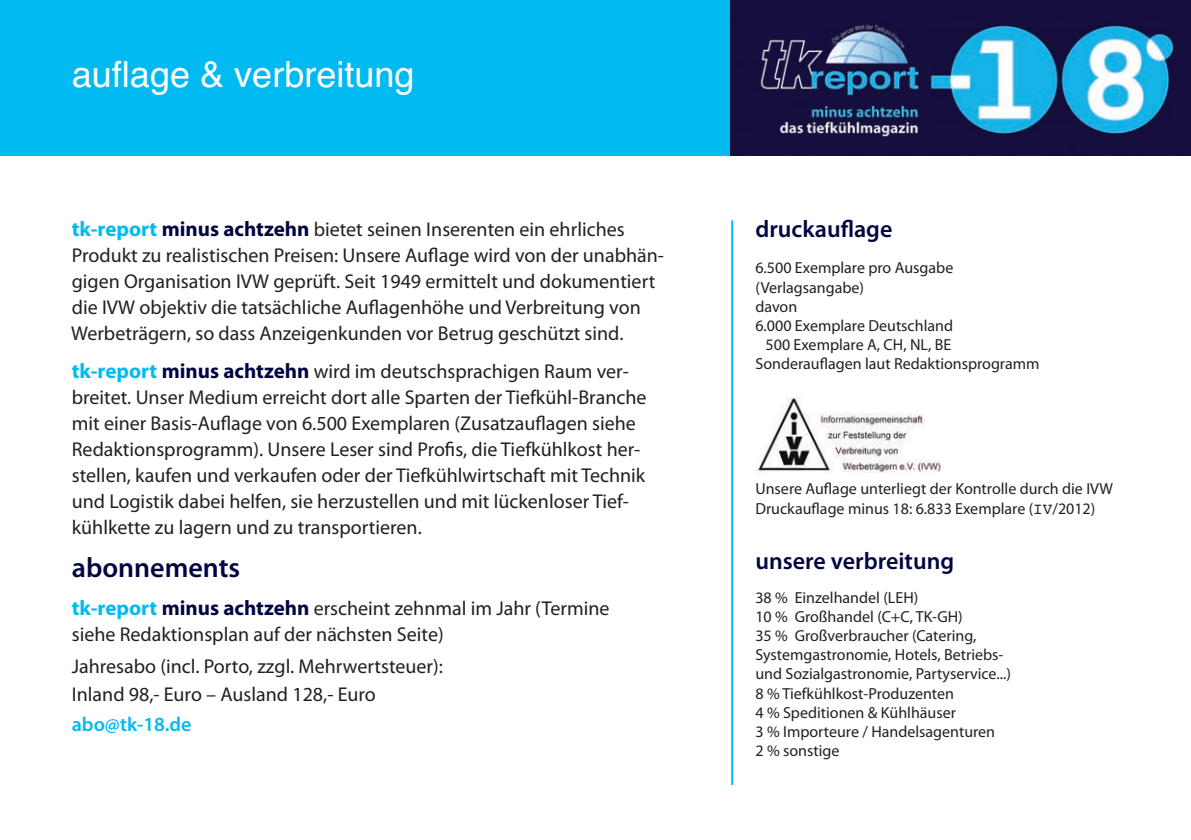
<style>
.page{position:relative;width:1191px;height:840px;background:#fff}
.page>*{position:absolute;margin:0;border:0;box-sizing:border-box;transform-origin:0 0}
.t1{font:36px "Helvetica";color:#fff}
.t2{font:600 28px "Myriad Pro";color:#000541}
.t3{font:600 24px "Myriad Pro";color:#000541}
.t4{font:20px/26px "Myriad Pro";color:#231f20}
.t5{font:600 20px "Myriad Pro";color:#00baf1}
.t6{font:16px/19.2px "Myriad Pro";color:#231f20}
.s1{font-weight:700;font-size:21px;color:#00baf1}
.s2{font-weight:700;font-size:21px;color:#000541}
.s3{font-family:"Courier"}
</style>
<div class="page">
<hr style="left:731px;top:220px;width:2px;height:564px;background:#00baf1">
<img style="left:757px;top:397px;width:184px;height:75px">
<div style="left:0;top:0;width:758px;height:156px;background:#00baf1"></div>
<img style="left:730px;top:0;width:461px;height:156px">
<h1 class="t1" style="left:72px;top:53px;width:344px">auflage &amp; verbreitung</h1>
<p class="t4" style="left:71px;top:218px;width:594px"><span class="s1">tk-report</span> <span class="s2">minus achtzehn</span> bietet seinen Inserenten ein ehrliches Produkt zu realistischen Preisen: Unsere Auflage wird von der unabhän&shy;gigen Organisation IVW geprüft. Seit 1949 ermittelt und dokumentiert die IVW objektiv die tatsächliche Auflagenhöhe und Verbreitung von Werbeträgern, so dass Anzeigenkunden vor Betrug geschützt sind.</p>
<p class="t4" style="left:72px;top:360px;width:576px"><span class="s1">tk-report</span> <span class="s2">minus achtzehn</span> wird im deutschsprachigen Raum ver - breitet. Unser Medium erreicht dort alle Sparten der Tiefkühl-Branche mit einer Basis-Auflage von 6.500 Exemplaren (Zusatzauflagen siehe Redaktionsprogramm). Unsere Leser sind Profis, die Tiefkühlkost her&shy;stellen, kaufen und verkaufen oder der Tiefkühlwirtschaft mit Technik und Logistik dabei helfen, sie herzustellen und mit lückenloser Tief&shy;kühlkette zu lagern und zu transportieren.</p>
<h2 class="t2" style="left:72px;top:557px;width:170px">abonnements</h2>
<p class="t4" style="left:72px;top:596px;width:539px"><span class="s1">tk-report</span> <span class="s2">minus achtzehn</span> erscheint zehnmal im Jahr (Termine siehe Redaktionsplan auf der nächsten Seite)</p>
<p class="t4" style="left:72px;top:653px;width:373px;line-height:28px">Jahresabo (incl. Porto, zzgl. Mehrwertsteuer):<br>Inland 98,- Euro – Ausland 128,- Euro</p>
<p class="t5" style="left:72px;top:716px;width:121px">abo@tk-18.de</p>
<p class="t3" style="left:755px;top:220px;width:138px">druckauflage</p>
<p class="t6" style="left:755px;top:259px;width:199px">6.500 Exemplare pro Ausgabe</p>
<p class="t6" style="left:755px;top:279px;width:110px">(Verlagsangabe)</p>
<p class="t6" style="left:755px;top:298px;width:43px">davon</p>
<p class="t6" style="left:755px;top:317px;width:199px">6.000 Exemplare Deutschland</p>
<p class="t6" style="left:765px;top:336px;width:187px">500 Exemplare A, CH, NL, BE</p>
<p class="t6" style="left:755px;top:355px;width:285px">Sonderauflagen laut Redaktionsprogramm</p>
<p class="t6" style="left:755px;top:480px;width:359px">Unsere Auflage unterliegt der Kontrolle durch die IVW<br>Druckauflage minus 18: 6.833 Exemplare (<span class="s3">IV</span>/2012)</p>
<p class="t3" style="left:755px;top:551px;width:200px">unsere verbreitung</p>
<p class="t6" style="left:755px;top:588px;width:257px">38 % Einzelhandel (LEH)<br>10 % Großhandel (C+C, TK-GH)<br>35 % Großverbraucher (Catering,<br>Systemgastronomie, Hotels, Betriebs&shy;und Sozialgastronomie, Partyservice...)<br>8 % Tiefkühlkost-Produzenten<br>4 % Speditionen &amp; Kühlhäuser<br>3 % Importeure / Handelsagenturen<br>2 % sonstige</p>
</div>
